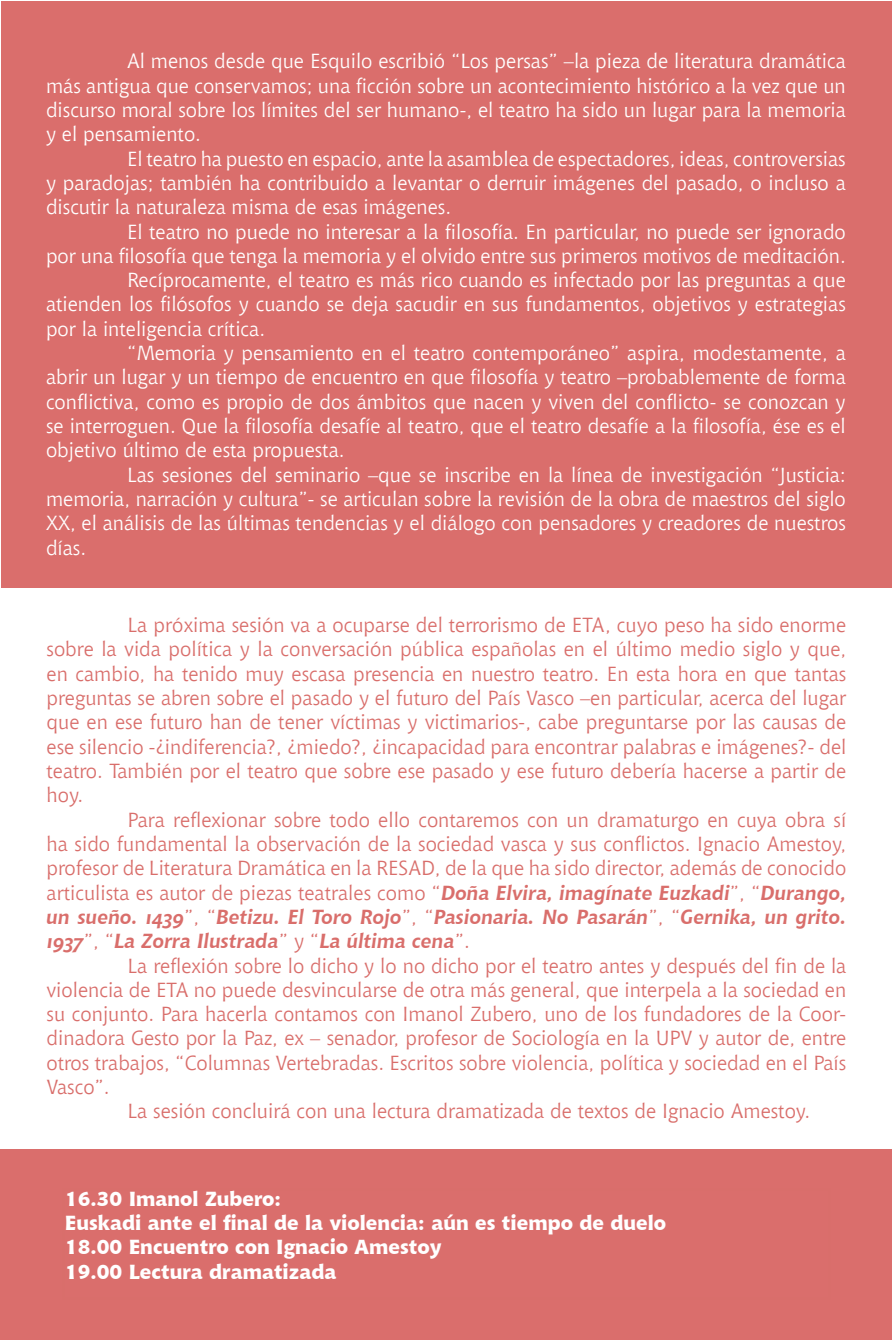
<style>
.page{position:relative;width:893px;height:1340px;background:#fff}
.page>*{position:absolute;margin:0;border:0;box-sizing:border-box;transform-origin:0 0}
.t1{font:20.25px/24.3px "Chianti BT";color:#d96e6b;text-align:justify}
.t2{font:20.25px/24.3px "Chianti BT";color:#fff;text-align:justify}
.t3{font:800 20.25px "Chianti BT";color:#fff}
.s1{font-weight:700;font-style:italic}
.s2{font-family:"Chianti OSFBT";font-weight:700;font-style:italic}
</style>
<div class="page">
<div style="left:0;top:1149px;width:892px;height:190px;background:#da6e6c"></div>
<div style="left:1px;top:1px;width:891px;height:586px;background:#da6e6c"></div>
<p class="t2" style="left:46px;top:48px;width:801px;text-indent:81px">Al menos desde que Esquilo escribió “Los persas” –la pieza de literatura dramática más antigua que conservamos; una ficción sobre un acontecimiento histórico a la vez que un discurso moral sobre los límites del ser humano-, el teatro ha sido un lugar para la memoria y el pensamiento.</p>
<p class="t2" style="left:46px;top:146px;width:801px;text-indent:81px">El teatro ha puesto en espacio, ante la asamblea de espectadores, ideas, controversias y paradojas; también ha contribuido a levantar o derruir imágenes del pasado, o incluso a discutir la naturaleza misma de esas imágenes.</p>
<p class="t2" style="left:46px;top:218px;width:801px;text-align:right">El teatro no puede no interesar a la filosofía. En particular, no puede ser ignorado<br>por una filosofía que tenga la memoria y el olvido entre sus primeros motivos de meditación.</p>
<p class="t2" style="left:46px;top:267px;width:801px;text-indent:81px">Recíprocamente, el teatro es más rico cuando es infectado por las preguntas a que atienden los filósofos y cuando se deja sacudir en sus fundamentos, objetivos y estrategias por la inteligencia crítica.</p>
<p class="t2" style="left:46px;top:340px;width:801px;text-indent:81px">“Memoria y pensamiento en el teatro contemporáneo” aspira, modestamente, a abrir un lugar y un tiempo de encuentro en que filosofía y teatro –probablemente de forma conflictiva, como es propio de dos ámbitos que nacen y viven del conflicto- se conozcan y se interroguen. Que la filosofía desafíe al teatro, que el teatro desafíe a la filosofía, ése es el objetivo último de esta propuesta.</p>
<p class="t2" style="left:46px;top:461px;width:801px;text-indent:81px">Las sesiones del seminario –que se inscribe en la línea de investigación “Justicia: memoria, narración y cultura”- se articulan sobre la revisión de la obra de maestros del siglo XX, el análisis de las últimas tendencias y el diálogo con pensadores y creadores de nuestros días.</p>
<p class="t1" style="left:47px;top:612px;width:801px;text-indent:81px">La próxima sesión va a ocuparse del terrorismo de ETA, cuyo peso ha sido enorme sobre la vida política y la conversación pública españolas en el último medio siglo y que, en cambio, ha tenido muy escasa presencia en nuestro teatro. En esta hora en que tantas preguntas se abren sobre el pasado y el futuro del País Vasco –en particular, acerca del lugar que en ese futuro han de tener víctimas y victimarios-, cabe preguntarse por las causas de ese silencio -¿indiferencia?, ¿miedo?, ¿incapacidad para encontrar palabras e imágenes?- del teatro. También por el teatro que sobre ese pasado y ese futuro debería hacerse a partir de hoy.</p>
<p class="t1" style="left:47px;top:806px;width:801px;text-indent:81px">Para reflexionar sobre todo ello contaremos con un dramaturgo en cuya obra sí ha sido fundamental la observación de la sociedad vasca y sus conflictos. Ignacio Amestoy, profesor de Literatura Dramática en la RESAD, de la que ha sido director, además de conocido articulista es autor de piezas teatrales como “<span class="s1">Doña Elvira, imagínate Euzkadi</span>”, “<span class="s2">Durango, un sueño. 1439</span>”, “<span class="s1">Betizu. El Toro Rojo</span>”, “<span class="s1">Pasionaria. No Pasarán</span>”, “<span class="s2">Gernika, un grito.<br>1937</span>”, “<span class="s2">La Zorra Ilustrada</span>” y “<span class="s1">La última cena</span>”.</p>
<p class="t1" style="left:47px;top:952px;width:801px;text-indent:81px">La reflexión sobre lo dicho y lo no dicho por el teatro antes y después del fin de la violencia de ETA no puede desvincularse de otra más general, que interpela a la sociedad en su conjunto. Para hacerla contamos con Imanol Zubero, uno de los fundadores de la Coor&shy;dinadora Gesto por la Paz, ex – senador, profesor de Sociología en la UPV y autor de, entre otros trabajos, “Columnas Vertebradas. Escritos sobre violencia, política y sociedad en el País Vasco”.</p>
<p class="t1" style="left:128px;top:1098px;width:684px">La sesión concluirá con una lectura dramatizada de textos de Ignacio Amestoy.</p>
<p class="t3" style="left:65px;top:1186px;width:218px">16.30 Imanol Zubero:</p>
<p class="t3" style="left:65px;top:1210px;width:603px">Euskadi ante el final de la violencia: aún es tiempo de duelo</p>
<p class="t3" style="left:65px;top:1234px;width:379px">18.00 Encuentro con Ignacio Amestoy</p>
<p class="t3" style="left:65px;top:1259px;width:273px">19.00 Lectura dramatizada</p>
</div>
